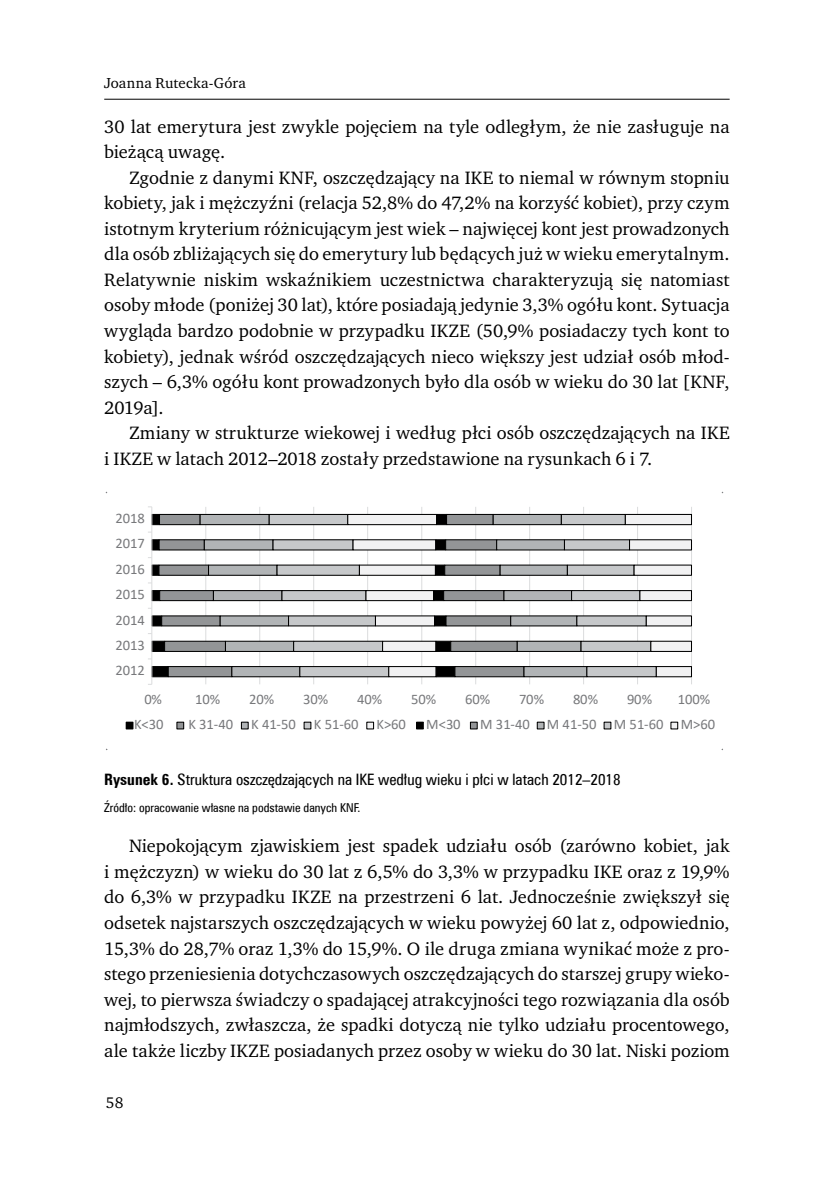
<style>
.page{position:relative;width:819px;height:1181px;background:#fff}
.page>*{position:absolute;margin:0;border:0;box-sizing:border-box;transform-origin:0 0}
.t1{font:18.38px/25.6px "Charter ITC Pro";color:#000}
.t2{font:15.75px "Zurich Cn EU";color:#000}
.t3{font:15.75px "Charter ITC Pro";color:#000}
.t4{font:14.88px "Charter ITC Pro";letter-spacing:.01em;color:#000}
.t5{font:14.53px "Calibri";letter-spacing:-.005em;color:#77787b}
.t6{font:12.25px "Zurich Cn EU";color:#000}
.s1{font-weight:700}
</style>
<div class="page">
<hr style="left:104px;top:99px;width:625px;height:1px;background:#000">
<hr style="left:205px;top:507px;width:1px;height:177px;background:#dcddde">
<hr style="left:259px;top:507px;width:1px;height:177px;background:#dcddde">
<hr style="left:313px;top:507px;width:1px;height:177px;background:#dcddde">
<hr style="left:367px;top:507px;width:1px;height:177px;background:#dcddde">
<hr style="left:421px;top:507px;width:1px;height:177px;background:#dcddde">
<hr style="left:475px;top:507px;width:1px;height:177px;background:#dcddde">
<hr style="left:529px;top:507px;width:1px;height:177px;background:#dcddde">
<hr style="left:583px;top:507px;width:1px;height:177px;background:#dcddde">
<hr style="left:637px;top:507px;width:1px;height:177px;background:#dcddde">
<hr style="left:691px;top:507px;width:1px;height:177px;background:#dcddde">
<hr style="left:151px;top:507px;width:1px;height:177px;background:#dcddde">
<svg style="left:148px;top:513px;width:544px;height:165px"></svg>
<div style="left:126px;top:722px;width:7px;height:7px;background:#000"></div>
<div style="left:126px;top:721px;width:7px;height:8px;border:1px solid #000"></div>
<div style="left:177px;top:722px;width:7px;height:7px;background:#939597"></div>
<div style="left:176px;top:721px;width:8px;height:8px;border:1px solid #000"></div>
<div style="left:241px;top:722px;width:7px;height:7px;background:#b1b4b6"></div>
<div style="left:241px;top:721px;width:8px;height:8px;border:1px solid #000"></div>
<div style="left:304px;top:722px;width:7px;height:7px;background:#c6c8ca"></div>
<div style="left:367px;top:722px;width:6px;height:7px;background:#f1f1f2"></div>
<div style="left:366px;top:721px;width:8px;height:8px;border:1px solid #000"></div>
<div style="left:416px;top:722px;width:7px;height:7px;background:#000"></div>
<div style="left:416px;top:721px;width:8px;height:8px;border:1px solid #000"></div>
<div style="left:470px;top:722px;width:7px;height:7px;background:#939597"></div>
<div style="left:470px;top:721px;width:7px;height:8px;border:1px solid #000"></div>
<div style="left:537px;top:722px;width:7px;height:7px;background:#b1b4b6"></div>
<div style="left:536px;top:721px;width:8px;height:8px;border:1px solid #000"></div>
<div style="left:604px;top:722px;width:7px;height:7px;background:#c6c8ca"></div>
<div style="left:671px;top:722px;width:6px;height:7px;background:#f1f1f2"></div>
<div style="left:670px;top:721px;width:8px;height:8px;border:1px solid #000"></div>
<p class="t4" style="left:104px;top:73px;width:143px">Joanna Rutecka-Góra</p>
<p class="t1" style="left:104px;top:113px;width:627px">30 lat emerytura jest zwykle pojęciem na tyle odległym, że nie zasługuje na bieżącą uwagę.</p>
<p class="t1" style="left:104px;top:164px;width:627px;text-align:justify;text-indent:25px">Zgodnie z danymi KNF, oszczędzający na IKE to niemal w równym stopniu kobiety, jak i mężczyźni (relacja 52,8% do 47,2% na korzyść kobiet), przy czym istotnym kryterium różnicującym jest wiek – najwięcej kont jest prowadzonych dla osób zbliżających się do emerytury lub będących już w wieku emerytalnym.<br>Relatywnie niskim wskaźnikiem uczestnictwa charakteryzują się natomiast osoby młode (poniżej 30 lat), które posiadają jedynie 3,3% ogółu kont. Sytuacja wygląda bardzo podobnie w przypadku IKZE (50,9% posiadaczy tych kont to kobiety), jednak wśród oszczędzających nieco większy jest udział osób młod&shy;szych – 6,3% ogółu kont prowadzonych było dla osób w wieku do 30 lat [KNF, 2019a].</p>
<p class="t1" style="left:104px;top:420px;width:627px;text-indent:25px">Zmiany w strukturze wiekowej i według płci osób oszczędzających na IKE i IKZE w latach 2012–2018 zostały przedstawione na rysunkach 6 i 7.</p>
<p class="t5" style="left:115px;top:508px;width:31px">2018</p>
<p class="t5" style="left:115px;top:533px;width:31px">2017</p>
<p class="t5" style="left:115px;top:559px;width:31px">2016</p>
<p class="t5" style="left:115px;top:584px;width:31px">2015</p>
<p class="t5" style="left:115px;top:609px;width:31px">2014</p>
<p class="t5" style="left:115px;top:635px;width:31px">2013</p>
<p class="t5" style="left:115px;top:660px;width:31px">2012</p>
<p class="t5" style="left:144px;top:689px;width:19px">0%</p>
<p class="t5" style="left:195px;top:689px;width:27px">10%</p>
<p class="t5" style="left:249px;top:689px;width:27px">20%</p>
<p class="t5" style="left:303px;top:689px;width:27px">30%</p>
<p class="t5" style="left:357px;top:689px;width:27px">40%</p>
<p class="t5" style="left:411px;top:689px;width:27px">50%</p>
<p class="t5" style="left:465px;top:689px;width:27px">60%</p>
<p class="t5" style="left:519px;top:689px;width:27px">70%</p>
<p class="t5" style="left:573px;top:689px;width:27px">80%</p>
<p class="t5" style="left:627px;top:689px;width:27px">90%</p>
<p class="t5" style="left:677px;top:689px;width:34px">100%</p>
<p class="t5" style="left:134px;top:714px;width:31px">K&lt;30</p>
<p class="t5" style="left:188px;top:714px;width:219px">K 31-40 K 41-50 K 51-60 K&gt;60</p>
<p class="t5" style="left:426px;top:714px;width:36px">M&lt;30</p>
<p class="t5" style="left:480px;top:714px;width:236px">M 31-40 M 41-50 M 51-60 M&gt;60</p>
<p class="t2" style="left:104px;top:769px;width:518px"><span class="s1">Rysunek 6.</span> Struktura oszczędzających na IKE według wieku i płci w latach 2012–2018</p>
<p class="t6" style="left:104px;top:800px;width:258px">Źródło: opracowanie własne na podstawie danych KNF.</p>
<p class="t1" style="left:104px;top:833px;width:627px;text-align:justify;text-indent:25px">Niepokojącym zjawiskiem jest spadek udziału osób (zarówno kobiet, jak i mężczyzn) w wieku do 30 lat z 6,5% do 3,3% w przypadku IKE oraz z 19,9% do 6,3% w przypadku IKZE na przestrzeni 6 lat. Jednocześnie zwiększył się odsetek najstarszych oszczędzających w wieku powyżej 60 lat z, odpowiednio, 15,3% do 28,7% oraz 1,3% do 15,9%. O ile druga zmiana wynikać może z pro&shy;stego przeniesienia dotychczasowych oszczędzających do starszej grupy wieko&shy;wej, to pierwsza świadczy o spadającej atrakcyjności tego rozwiązania dla osób najmłodszych, zwłaszcza, że spadki dotyczą nie tylko udziału procentowego, ale także liczby IKZE posiadanych przez osoby w wieku do 30 lat. Niski poziom</p>
<p class="t3" style="left:106px;top:1092px;width:19px">58</p>
</div>
